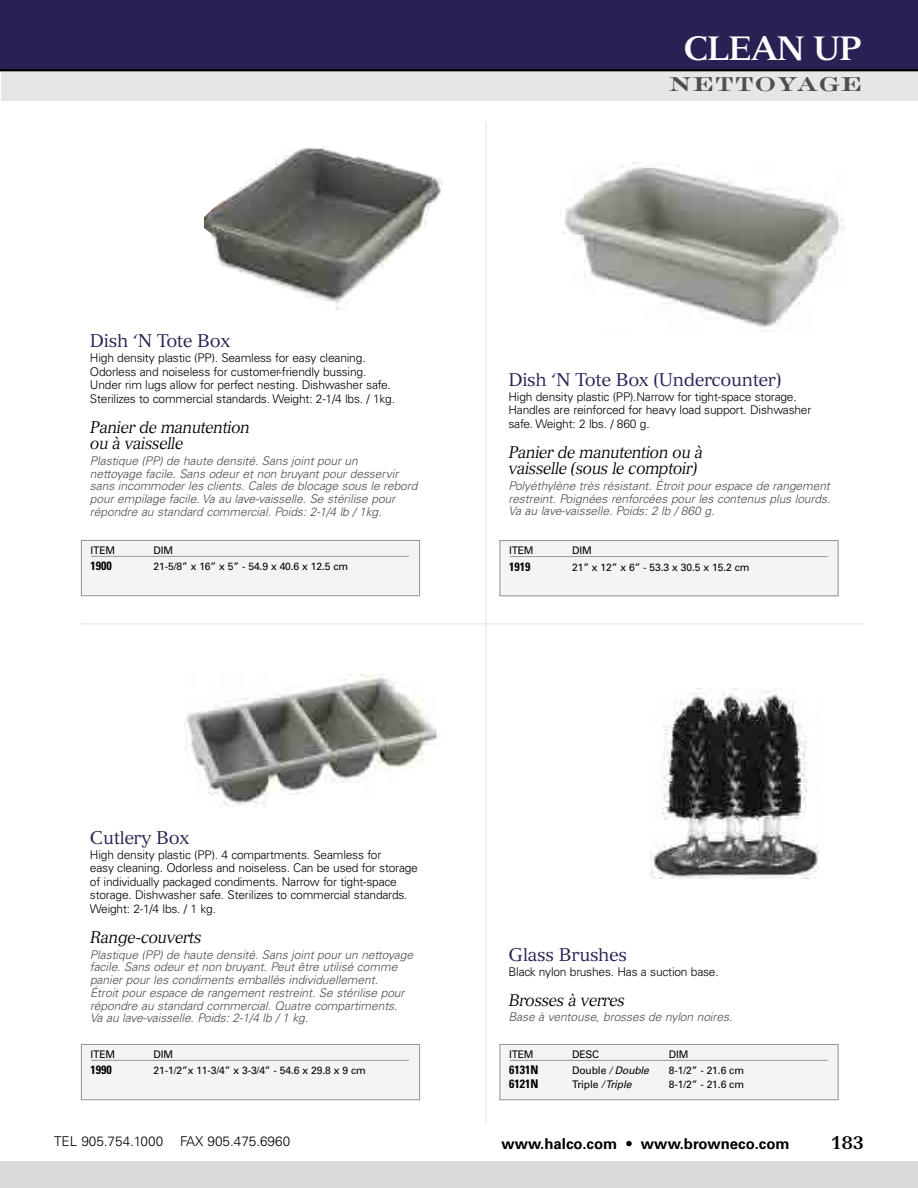
<style>
.page{position:relative;width:918px;height:1188px;background:#fff}
.page>*{position:absolute;margin:0;border:0;box-sizing:border-box;transform-origin:0 0}
.t1{font:36px "Engravers LH Bold Face";color:#4d4d4d}
.t2{font:700 33px "Versailles";letter-spacing:-.045em;color:#fff}
.t3{font:18px "Versailles";letter-spacing:-.02em;color:#292054}
.t4{font:700 18px "Versailles";color:#000}
.t5{font:italic 16.5px/16.5px "Versailles";letter-spacing:-.03em;color:#000;scale:.95 1}
.t6{font:700 15px "Univers";color:#000}
.t7{font:300 13.5px "Univers";color:#000}
.t8{font:italic 300 12px/12.8px "Univers";letter-spacing:-.005em;color:#4d4d4d}
.t9{font:300 12px/13.5px "Univers";letter-spacing:-.015em;color:#000}
.t10{font:700 condensed 12px "Univers";color:#000}
.t11{font:10.5px "Univers";letter-spacing:-.015em;color:#000}
.t12{font:italic 10.5px "Univers";letter-spacing:-.015em;color:#000}
.s1{font-style:normal}
</style>
<div class="page">
<div style="left:1px;top:67px;width:917px;height:33px;background:#e6e6e6"></div>
<div style="left:0;top:1161px;width:918px;height:27px;background:#d9d9d9"></div>
<div style="left:0;top:0;width:918px;height:70px;background:#292054"></div>
<hr style="left:0;top:69px;width:918px;height:2px;background:#000">
<hr style="left:81px;top:623px;width:783px;height:1px;background:#e3e3e4">
<hr style="left:486px;top:122px;width:1px;height:1002px;background:#e3e3e4">
<hr style="left:0;top:67px;width:1px;height:33px;background:#e6e6e6">
<img style="left:204px;top:146px;width:239px;height:164px">
<img style="left:560px;top:162px;width:284px;height:169px">
<div style="left:82px;top:541px;width:337px;height:54px;background:#f4f4f7"></div>
<div style="left:81px;top:540px;width:339px;height:56px;border:1px solid #8f9193"></div>
<hr style="left:91px;top:556px;width:318px;height:1px;background:#9d9ea0">
<div style="left:500px;top:541px;width:338px;height:55px;background:#f4f4f7"></div>
<div style="left:500px;top:540px;width:338px;height:56px;border:1px solid #8f9193"></div>
<hr style="left:510px;top:556px;width:318px;height:1px;background:#9d9ea0">
<img style="left:185px;top:674px;width:252px;height:133px">
<div style="left:82px;top:1045px;width:337px;height:54px;background:#f4f4f7"></div>
<div style="left:81px;top:1044px;width:339px;height:56px;border:1px solid #8f9193"></div>
<hr style="left:91px;top:1060px;width:318px;height:1px;background:#9d9ea0">
<img style="left:650px;top:688px;width:169px;height:190px">
<div style="left:500px;top:1045px;width:338px;height:54px;background:#f4f4f7"></div>
<div style="left:500px;top:1044px;width:338px;height:56px;border:1px solid #8f9193"></div>
<hr style="left:510px;top:1060px;width:318px;height:1px;background:#9d9ea0">
<h2 class="t2" style="left:683px;top:36px;width:181px">CLEAN UP</h2>
<h1 class="t1" style="left:668px;top:58px;width:196px">nettoyage</h1>
<h3 class="t3" style="left:90px;top:334px;width:142px">Dish ‘N Tote Box</h3>
<p class="t9" style="left:90px;top:352px;width:307px">High density plastic (PP). Seamless for easy cleaning.<br>Odorless and noiseless for customer-friendly bussing.<br>Under rim lugs allow for perfect nesting. Dishwasher safe.<br>Sterilizes to commercial standards. Weight: 2-1/4 lbs. / 1kg.</p>
<h3 class="t5" style="left:90px;top:420px;width:170px">Panier de manutention ou à vaisselle</h3>
<p class="t8" style="left:90px;top:455px;width:329px">Plastique (PP) de haute densité. Sans joint pour un<br>nettoyage facile. Sans odeur et non bruyant pour desservir sans incommoder les clients. Cales de blocage sous le rebord pour empilage facile. Va au lave-vaisselle. Se stérilise pour répondre au standard commercial. Poids: 2-1/4 lb / 1kg.</p>
<p class="t11" style="left:91px;top:546px;width:26px">ITEM</p>
<p class="t11" style="left:154px;top:546px;width:21px">DIM</p>
<p class="t10" style="left:91px;top:562px;width:23px">1900</p>
<p class="t11" style="left:154px;top:563px;width:196px">21-5/8” x 16” x 5” - 54.9 x 40.6 x 12.5 cm</p>
<h3 class="t3" style="left:508px;top:373px;width:275px">Dish ‘N Tote Box (Undercounter)</h3>
<p class="t9" style="left:508px;top:391px;width:304px">High density plastic (PP).Narrow for tight-space storage.<br>Handles are reinforced for heavy load support. Dishwasher safe. Weight: 2 lbs. / 860 g.</p>
<h3 class="t5" style="left:508px;top:445px;width:206px">Panier de manutention ou à vaisselle (sous le comptoir)</h3>
<p class="t8" style="left:508px;top:480px;width:323px;text-align:justify">Polyéthylène très résistant. Étroit pour espace de rangement restreint. Poignées renforcées pour les contenus plus lourds.<br>Va au lave-vaisselle. Poids: 2 lb / 860 g.</p>
<p class="t11" style="left:509px;top:546px;width:26px">ITEM</p>
<p class="t11" style="left:572px;top:546px;width:21px">DIM</p>
<p class="t10" style="left:509px;top:562px;width:23px">1919</p>
<p class="t11" style="left:572px;top:563px;width:179px">21” x 12” x 6” - 53.3 x 30.5 x 15.2 cm</p>
<h3 class="t3" style="left:90px;top:831px;width:101px">Cutlery Box</h3>
<p class="t9" style="left:90px;top:849px;width:330px">High density plastic (PP). 4 compartments. Seamless for<br>easy cleaning. Odorless and noiseless. Can be used for storage of individually packaged condiments. Narrow for tight-space storage. Dishwasher safe. Sterilizes to commercial standards.<br>Weight: 2-1/4 lbs. / 1 kg.</p>
<h3 class="t5" style="left:90px;top:930px;width:119px">Range-couverts</h3>
<p class="t8" style="left:90px;top:949px;width:325px">Plastique (PP) de haute densité. Sans joint pour un nettoyage facile. Sans odeur et non bruyant. Peut être utilisé comme panier pour les condiments emballés individuellement.<br>Étroit pour espace de rangement restreint. Se stérilise pour répondre au standard commercial. Quatre compartiments.<br>Va au lave-vaisselle. Poids: 2-1/4 lb / 1 kg.</p>
<p class="t11" style="left:91px;top:1050px;width:26px">ITEM</p>
<p class="t11" style="left:154px;top:1050px;width:21px">DIM</p>
<p class="t10" style="left:91px;top:1066px;width:23px">1990</p>
<p class="t11" style="left:154px;top:1067px;width:214px">21-1/2”x 11-3/4” x 3-3/4” - 54.6 x 29.8 x 9 cm</p>
<h3 class="t3" style="left:508px;top:948px;width:120px">Glass Brushes</h3>
<p class="t9" style="left:508px;top:966px;width:212px">Black nylon brushes. Has a suction base.</p>
<h3 class="t5" style="left:508px;top:993px;width:124px">Brosses à verres</h3>
<p class="t8" style="left:508px;top:1012px;width:225px">Base à ventouse, brosses de nylon noires.</p>
<p class="t11" style="left:509px;top:1050px;width:26px">ITEM</p>
<p class="t11" style="left:572px;top:1050px;width:28px">DESC</p>
<p class="t11" style="left:669px;top:1050px;width:21px">DIM</p>
<p class="t10" style="left:509px;top:1066px;width:31px">6131N</p>
<p class="t12" style="left:572px;top:1067px;width:78px"><span class="s1">Double</span> / Double</p>
<p class="t11" style="left:669px;top:1067px;width:77px">8-1/2” - 21.6 cm</p>
<p class="t10" style="left:509px;top:1079px;width:31px">6121N</p>
<p class="t12" style="left:572px;top:1080px;width:61px"><span class="s1">Triple</span> / Triple</p>
<p class="t11" style="left:669px;top:1080px;width:77px">8-1/2” - 21.6 cm</p>
<p class="t7" style="left:54px;top:1136px;width:238px">TEL 905.754.1000 FAX 905.475.6960</p>
<p class="t6" style="left:501px;top:1138px;width:290px">www.halco.com • www.browneco.com</p>
<h3 class="t4" style="left:831px;top:1136px;width:35px">183</h3>
</div>
